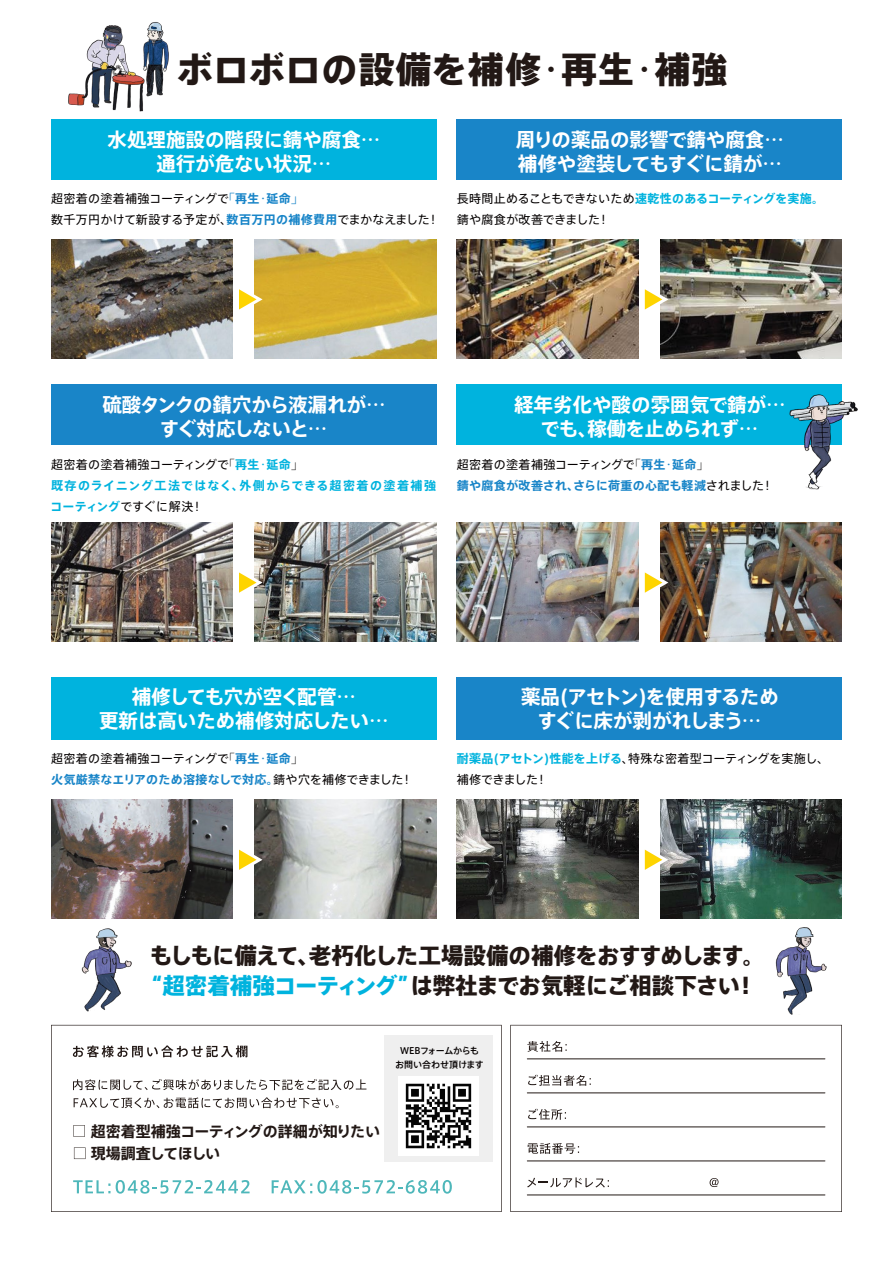
<style>
.page{position:relative;width:893px;height:1263px;background:#fff}
.page>*{position:absolute;margin:0;border:0;box-sizing:border-box;transform-origin:0 0}
.t1{font:800 36px "Axis Std";letter-spacing:.01em;color:#221815}
.t2{font:800 22.5px/30px "Axis Std";letter-spacing:-.04em;color:#221815;text-align:center}
.t3{font:700 19.5px/24px "Axis Std";color:#fff;text-align:center}
.t4{font:700 19.5px/24px "Axis Std";letter-spacing:-.03em;color:#fff;text-align:center}
.t5{font:700 19.5px/24px "Axis Std";letter-spacing:-.035em;color:#fff;text-align:center}
.t6{font:700 15px/22.5px "Axis Std";letter-spacing:-.01em;color:#221815}
.t7{font:12px/21px "Axis Std";letter-spacing:-.01em;color:#040000}
.t8{font:700 12px/21px "Axis Std";letter-spacing:.115em;color:#00b3de}
.t9{font:12px/21px "Axis Std";letter-spacing:.01em;color:#040000}
.t10{font:700 12px/21px "Axis Std";letter-spacing:.03em;color:#1985c8}
.t11{font:500 9px/13.5px "Axis Std";letter-spacing:-.025em;color:#040000;text-align:center}
.s1{font-family:"Hiragino Sans W7";font-weight:400}
.s2{font-weight:700;color:#1985c8}
.s3{font-weight:700;color:#00b3de}
.s4{font-family:"Hiragino Sans W4"}
.s5{font-weight:400;color:#040000}
.s6{color:#00b3de}
</style>
<div class="page">
<div style="left:51px;top:120px;width:385px;height:60px;background:#00b3de"></div>
<div style="left:457px;top:120px;width:385px;height:60px;background:#1985c8"></div>
<div style="left:51px;top:384px;width:385px;height:61px;background:#1985c8"></div>
<div style="left:457px;top:384px;width:385px;height:61px;background:#00b3de"></div>
<div style="left:51px;top:677px;width:385px;height:62px;background:#00b3de"></div>
<div style="left:457px;top:677px;width:385px;height:62px;background:#1985c8"></div>
<svg style="left:51px;top:1025px;width:451px;height:187px"></svg>
<svg style="left:73px;top:1045px;width:174px;height:12px"></svg>
<svg style="left:73px;top:1079px;width:293px;height:11px"></svg>
<svg style="left:74px;top:1097px;width:265px;height:11px"></svg>
<svg style="left:73px;top:1125px;width:12px;height:12px"></svg>
<svg style="left:74px;top:1147px;width:12px;height:12px"></svg>
<svg style="left:73px;top:1180px;width:37px;height:13px"></svg>
<svg style="left:116px;top:1180px;width:134px;height:14px"></svg>
<svg style="left:272px;top:1180px;width:180px;height:14px"></svg>
<svg style="left:510px;top:1025px;width:332px;height:187px"></svg>
<img style="left:81px;top:928px;width:51px;height:84px">
<img style="left:768px;top:927px;width:62px;height:99px">
<img style="left:51px;top:239px;width:182px;height:120px">
<img style="left:254px;top:239px;width:182px;height:120px">
<svg style="left:239px;top:289px;width:24px;height:20px"></svg>
<img style="left:457px;top:239px;width:182px;height:120px">
<img style="left:660px;top:239px;width:182px;height:120px">
<svg style="left:645px;top:289px;width:23px;height:20px"></svg>
<img style="left:51px;top:523px;width:182px;height:119px">
<img style="left:254px;top:523px;width:182px;height:119px">
<svg style="left:239px;top:572px;width:24px;height:21px"></svg>
<img style="left:457px;top:523px;width:182px;height:119px">
<img style="left:660px;top:523px;width:182px;height:119px">
<svg style="left:645px;top:572px;width:23px;height:21px"></svg>
<img style="left:51px;top:800px;width:182px;height:119px">
<img style="left:254px;top:800px;width:182px;height:119px">
<svg style="left:239px;top:850px;width:24px;height:20px"></svg>
<img style="left:457px;top:800px;width:182px;height:119px">
<img style="left:660px;top:800px;width:182px;height:119px">
<svg style="left:645px;top:850px;width:23px;height:20px"></svg>
<img style="left:789px;top:394px;width:69px;height:96px">
<img style="left:68px;top:22px;width:101px;height:90px">
<h1 class="t1" style="left:177px;top:42px;width:552px">ボロボロの設備を補修･再生･補強</h1>
<h3 class="t3" style="left:108px;top:126px;width:274px">水処理施設の階段に<span class="s1">錆</span>や腐食…通行が危ない状況…</h3>
<h3 class="t3" style="left:516px;top:126px;width:270px;text-align:left">周りの薬品の影響で<span class="s1">錆</span>や腐食…補修や塗装してもすぐに錆が…</h3>
<p class="t7" style="left:51px;top:187px;width:390px">超密着の塗着補強コーティングで<span class="s2">｢再生･延命｣<br></span>数千万円かけて新設する予定が、<span class="s2">数百万円の補修費用</span>でまかなえました！</p>
<p class="t7" style="left:457px;top:187px;width:369px">長時間止めることもできないため<span class="s3">速乾性のあるコーティングを実施。</span><span class="s4">錆</span>や腐食が改善できました！</p>
<h3 class="t5" style="left:102px;top:391px;width:285px">硫酸タンクの錆穴から液漏れが…すぐ対応しないと…</h3>
<h3 class="t3" style="left:514px;top:391px;width:273px">経年劣化や酸の雰囲気で<span class="s1">錆</span>が…でも、稼働を止められず…</h3>
<p class="t8" style="left:51px;top:453px;width:387px"><span class="s5">超密着の塗着補強コーティングで｢</span>再生･延命<span class="s5">｣<br></span>既存のライニング工法ではなく、外側からできる超密着の塗着補強コーティング<span class="s5">ですぐに解決！</span></p>
<p class="t10" style="left:457px;top:453px;width:318px"><span class="s5">超密着の塗着補強コーティングで｢</span>再生･延命<span class="s5">｣<br></span><span class="s1">錆</span>や腐食が改善され、さらに荷重の心配も軽減<span class="s5">されました！</span></p>
<h3 class="t3" style="left:99px;top:683px;width:291px">補修しても穴が空く配管…<br>更新は高いため補修対応したい…</h3>
<h3 class="t4" style="left:521px;top:683px;width:259px">薬品(アセトン)を使用するためすぐに床が剥がれしまう…</h3>
<p class="t9" style="left:51px;top:747px;width:363px">超密着の塗着補強コーティングで｢<span class="s2">再生･延命</span>｣<br><span class="s2">火気厳禁なエリアのため溶接なしで対応。</span><span class="s4">錆</span>や穴を補修できました！</p>
<p class="t7" style="left:457px;top:747px;width:374px"><span class="s3">耐薬品(アセトン)性能を上げる</span>、特殊な密着型コーティングを実施し、補修できました！</p>
<h2 class="t2" style="left:140px;top:939px;width:627px">もしもに備えて、老朽化した工場設備の補修をおすすめします。<span class="s6">“超密着補強コーティング”</span>は弊社までお気軽にご相談下さい！</h2>
<p class="t11" style="left:395px;top:1044px;width:90px">WEBフォームからもお問い合わせ頂けます</p>
<p class="t6" style="left:91px;top:1119px;width:291px">超密着型補強コーティングの詳細が知りたい現場調査してほしい</p>
</div>
